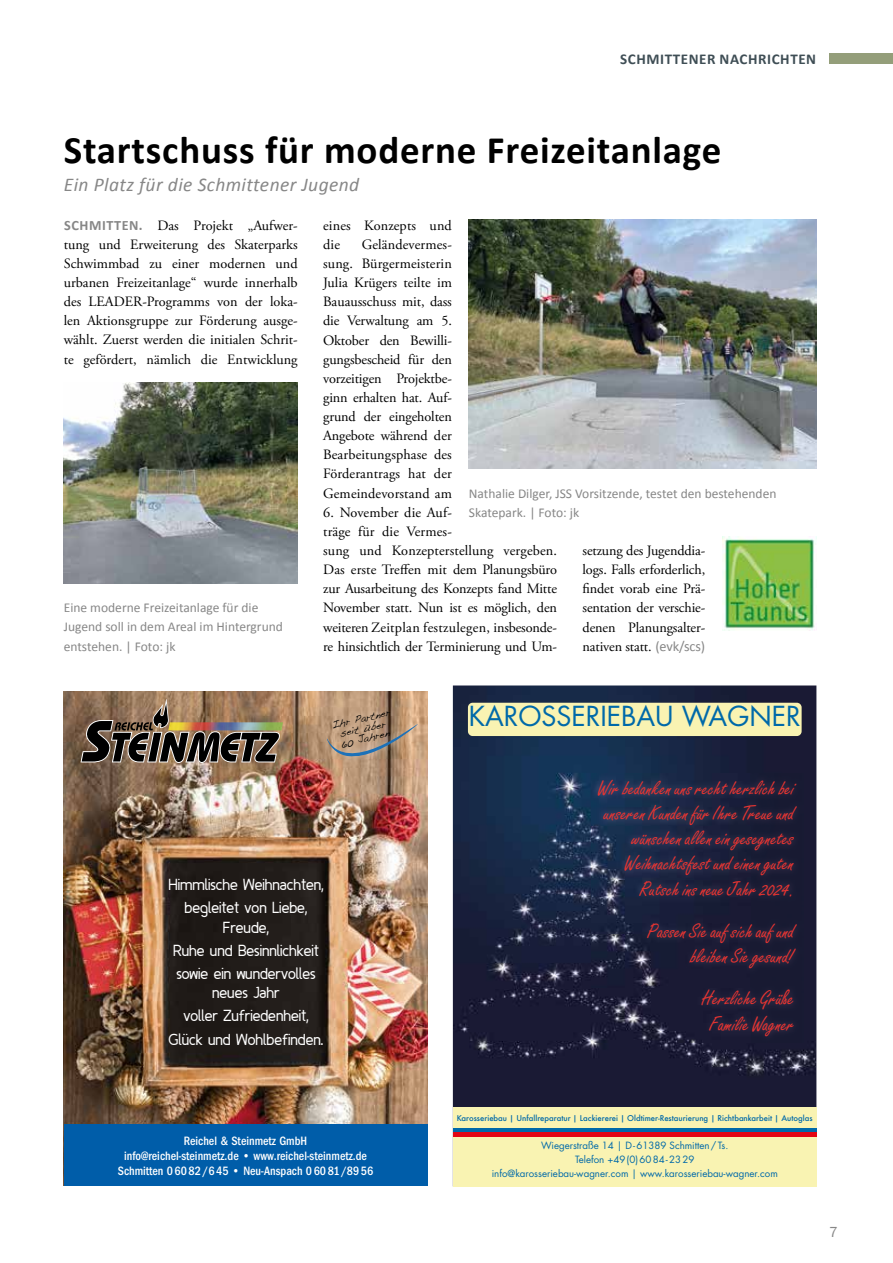
<style>
.page{position:relative;width:893px;height:1263px;background:#fff}
.page>*{position:absolute;margin:0;border:0;box-sizing:border-box;transform-origin:0 0}
.t1{font:700 39px "Calibri";letter-spacing:.02em;color:#000}
.t2{font:26.85px "Futura";color:#0069a9}
.t3{font:21px/25.2px "Freestyle Script";color:#e73431;text-align:right}
.t4{font:italic 19.5px "Calibri";letter-spacing:.02em;color:#878787}
.t5{font:16.05px/23.2px "Fineness";color:#fff;text-align:center}
.t6{font:700 15px "Calibri";letter-spacing:.04em;color:#3f4e55}
.t7{font:15px "Franklin Gothic";color:#878787}
.t8{font:14.25px/19.2px "Adobe Garamond Pro";color:#000;text-align:justify}
.t9{font:13.5px/19.2px "Calibri";color:#878787}
.t10{font:500 condensed 12.6px/15px "Franklin Gothic";color:#fff;text-align:center}
.t11{font:10.35px/10.1px "Handwriting Dakota";color:#000;text-align:center}
.t12{font:9.75px/13.8px "Futura";color:#0069a9;text-align:center}
.t13{font:500 7.8px "Futura";color:#0069a9}
.s1{font-family:"Calibri";font-weight:700;color:#878787}
.s2{font-family:"Calibri";color:#878787}
</style>
<div class="page">
<img style="left:722px;top:536px;width:94px;height:95px">
<img style="left:64px;top:692px;width:363px;height:432px">
<div style="left:64px;top:1124px;width:363px;height:62px;background:#005da9"></div>
<svg style="left:80px;top:700px;width:200px;height:63px;background:#6d5b4b"></svg>
<img style="left:168px;top:722px;width:115px;height:8px">
<svg style="left:317px;top:701px;width:110px;height:66px;background:#b6967a"></svg>
<img style="left:453px;top:685px;width:363px;height:422px">
<div style="left:453px;top:1107px;width:363px;height:79px;background:#f9f3b2"></div>
<div style="left:468px;top:703px;width:334px;height:33px;background:#f9f3b2;border-radius:5px"></div>
<img style="left:591px;top:773px;width:212px;height:269px">
<hr style="left:453px;top:1128px;width:363px;height:4px;background:#0069a9">
<hr style="left:453px;top:1132px;width:363px;height:4px;background:#e30613">
<img style="left:64px;top:383px;width:234px;height:201px">
<img style="left:469px;top:219px;width:347px;height:250px">
<div style="left:829px;top:54px;width:64px;height:10px;background:#949e7a"></div>
<p class="t6" style="left:620px;top:49px;width:197px">SCHMITTENER NACHRICHTEN</p>
<h1 class="t1" style="left:64px;top:125px;width:659px">Startschuss für moderne Freizeitanlage</h1>
<h3 class="t4" style="left:64px;top:172px;width:297px">Ein Platz für die Schmittener Jugend</h3>
<p class="t8" style="left:64px;top:216px;width:235px"><span class="s1">SCHMITTEN.</span> Das Projekt „Aufwer&shy;tung und Erweiterung des Skaterparks Schwimmbad zu einer modernen und urbanen Freizeitanlage“ wurde innerhalb des LEADER-Programms von der loka&shy;len Aktionsgruppe zur Förderung ausge&shy;wählt. Zuerst werden die initialen Schrit&shy;te gefördert, nämlich die Entwicklung</p>
<p class="t8" style="left:323px;top:216px;width:130px">eines Konzepts und die</p>
<p class="t8" style="left:323px;top:235px;width:130px;text-indent:39px">Geländevermes&shy;sung. Bürgermeisterin Julia Krügers teilte im Bauausschuss mit, dass die Verwaltung am 5.<br>Oktober den Bewilli&shy;gungsbescheid für den vorzeitigen Projektbe&shy;ginn erhalten hat. Auf&shy;grund der eingeholten Angebote während der Bearbeitungsphase des Förderantrags hat der Gemeindevorstand am</p>
<p class="t8" style="left:323px;top:503px;width:235px;text-align:left">6. November die Auf-<br>träge für die Vermes-<br>sung und Konzepterstellung vergeben.<br>Das erste Treffen mit dem Planungsbüro zur Ausarbeitung des Konzepts fand Mitte November statt. Nun ist es möglich, den weiteren Zeitplan festzulegen, insbesonde&shy;re hinsichtlich der Terminierung und Um-</p>
<p class="t9" style="left:469px;top:483px;width:309px">Nathalie Dilger, JSS Vorsitzende, testet den bestehenden<br>Skatepark. | Foto: jk</p>
<p class="t8" style="left:583px;top:541px;width:124px">setzung des Jugenddia&shy;logs. Falls erforderlich, findet vorab eine Prä&shy;sentation der verschie&shy;denen Planungsalter&shy;nativen statt. <span class="s2">(evk/scs)</span></p>
<p class="t9" style="left:64px;top:598px;width:221px">Eine moderne Freizeitanlage für die<br>Jugend soll in dem Areal im Hintergrund entstehen. | Foto: jk</p>
<p class="t11" style="left:330px;top:720px;width:61px;rotate:-13deg">Ihr Partner seit über<br>60 Jahren</p>
<p class="t5" style="left:168px;top:873px;width:157px">Himmlische Weihnachten, begleitet von Liebe,</p>
<p class="t5" style="left:173px;top:916px;width:147px">Freude,<br>Ruhe und Besinnlichkeit sowie ein wundervolles</p>
<p class="t5" style="left:169px;top:981px;width:156px">neues Jahr<br>voller Zufriedenheit,<br>Glück und Wohlbefinden.</p>
<h2 class="t2" style="left:469px;top:698px;width:333px">KAROSSERIEBAU WAGNER</h2>
<h3 class="t3" style="left:597px;top:776px;width:198px">Wir bedanken uns recht herzlich bei unseren Kunden für Ihre Treue und wünschen allen ein gesegnetes<br>Weihnachtsfest und einen guten<br>Rutsch ins neue Jahr 2024.</h3>
<h3 class="t3" style="left:647px;top:919px;width:148px">Passen Sie auf sich auf und bleiben Sie gesund!</h3>
<h3 class="t3" style="left:702px;top:986px;width:93px;text-align:center">Herzliche Grüße<br>Familie Wagner</h3>
<p class="t10" style="left:118px;top:1133px;width:257px">Reichel &amp; Steinmetz GmbH<br>info@reichel-steinmetz.de • www.reichel-steinmetz.de<br>Schmitten 06082/645 • Neu-Anspach 06081/8956</p>
<p class="t13" style="left:457px;top:1112px;width:357px">Karosseriebau | Unfallreparatur | Lackiererei | Oldtimer-Restaurierung | Richtbankarbeit | Autoglas</p>
<p class="t12" style="left:492px;top:1139px;width:288px">Wiegerstraße 14 | D - 61389 Schmitten / Ts.<br>Telefon +49 (0) 60 84 - 23 29<br>info@karosseriebau-wagner.com | www.karosseriebau-wagner.com</p>
<p class="t7" style="left:829px;top:1223px;width:10px">7</p>
</div>
